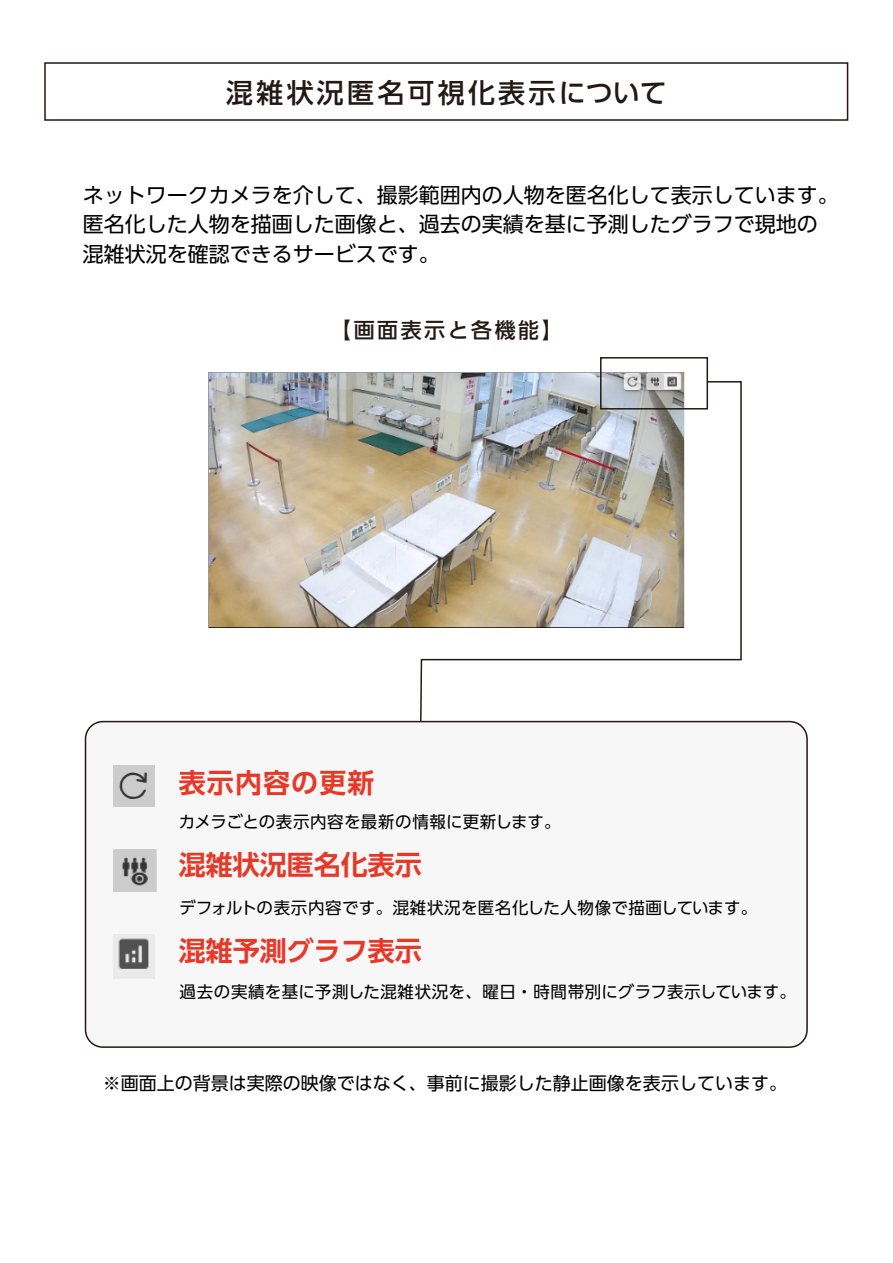
<style>
.page{position:relative;width:893px;height:1263px;background:#fff}
.page>*{position:absolute;margin:0;border:0;box-sizing:border-box;transform-origin:0 0}
.t1{font:700 27px "UD Shin Go Pro De";color:#e73828}
.t2{font:500 27px "UD Shin Go Pro";letter-spacing:.12em;color:#231815}
.t3{font:700 27px "UD Shin Go Pro De";letter-spacing:.04em;color:#e73828}
.t4{font:21px/29.7px "UD Shin Go Pro";color:#000}
.t5{font:500 21px "UD Shin Go Pro";letter-spacing:.12em;color:#231815}
.t6{font:18px "UD Shin Go Pro";color:#000}
.t7{font:16.5px "UD Shin Go Pro";letter-spacing:.015em;color:#000}
</style>
<div class="page">
<div style="left:85px;top:722px;width:722px;height:325px;background:#f7f7f7;border-radius:17px"></div>
<div style="left:85px;top:721px;width:723px;height:327px;border:2px solid #231815;border-radius:17px"></div>
<img style="left:114px;top:850px;width:43px;height:41px">
<img style="left:114px;top:765px;width:40px;height:42px">
<img style="left:114px;top:935px;width:41px;height:43px">
<div style="left:44px;top:62px;width:804px;height:59px;border:2px solid #231815"></div>
<img style="left:208px;top:372px;width:391px;height:255px">
<svg style="left:599px;top:357px;width:110px;height:23px"></svg>
<img style="left:419px;top:380px;width:323px;height:343px">
<h1 class="t2" style="left:226px;top:71px;width:442px">混雑状況匿名可視化表示について</h1>
<p class="t4" style="left:83px;top:179px;width:757px">ネットワークカメラを介して、撮影範囲内の人物を匿名化して表示しています。匿名化した人物を描画した画像と、過去の実績を基に予測したグラフで現地の混雑状況を確認できるサービスです。</p>
<p class="t5" style="left:330px;top:313px;width:234px">【画面表示と各機能】</p>
<h1 class="t3" style="left:179px;top:760px;width:197px">表示内容の更新</h1>
<p class="t7" style="left:179px;top:808px;width:383px">カメラごとの表示内容を最新の情報に更新します。</p>
<h1 class="t1" style="left:179px;top:843px;width:245px">混雑状況匿名化表示</h1>
<p class="t7" style="left:179px;top:894px;width:580px">デフォルトの表示内容です。混雑状況を匿名化した人物像で描画しています。</p>
<h1 class="t1" style="left:179px;top:929px;width:245px">混雑予測グラフ表示</h1>
<p class="t7" style="left:180px;top:978px;width:618px">過去の実績を基に予測した混雑状況を、曜日・時間帯別にグラフ表示しています。</p>
<p class="t6" style="left:103px;top:1068px;width:685px">※画面上の背景は実際の映像ではなく、事前に撮影した静止画像を表示しています。</p>
</div>
